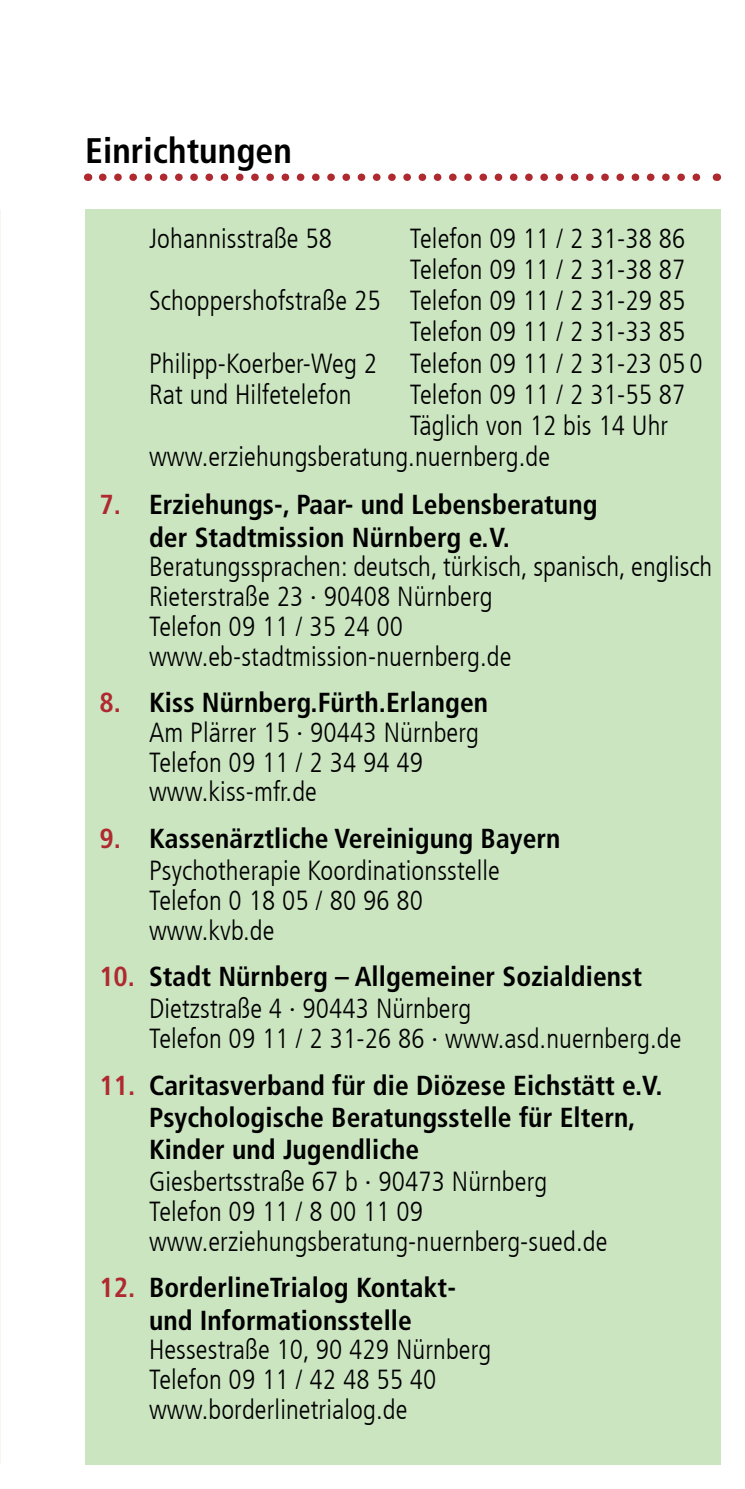
<style>
.page{position:relative;width:745px;height:1489px;background:#fff}
.page>*{position:absolute;margin:0;border:0;box-sizing:border-box;transform-origin:0 0}
.t1{font:700 condensed 35.5px "Frutiger LT Com";letter-spacing:.005em;color:#000}
.t2{font:300 condensed 27.5px/29.8px "Frutiger LT Com";letter-spacing:.005em;color:#000}
.t3{font:700 condensed 27.5px/32.2px "Frutiger LT Com";letter-spacing:.005em;color:#000}
.s1{color:#af2a30}
.s2{font-weight:700;color:#af2a30}
.s3{font-weight:700}
.s4{font-weight:300}
</style>
<div class="page">
<div style="left:85px;top:210px;width:634px;height:1254px;background:#cbe5c1"></div>
<svg style="left:102px;top:173px;width:599px;height:8px"></svg>
<p class="t1" style="left:85px;top:130px;width:208px">Einrichtungen</p>
<p class="t2" style="left:149px;top:223px;width:184px">Johannisstraße 58</p>
<p class="t2" style="left:409px;top:223px;width:277px">Telefon 09 11 / 2 31-38 86</p>
<p class="t2" style="left:409px;top:255px;width:277px">Telefon 09 11 / 2 31-38 87</p>
<p class="t2" style="left:149px;top:286px;width:537px">Schoppershofstraße 25 Telefon 09 11 / 2 31-29 85</p>
<p class="t2" style="left:409px;top:317px;width:277px">Telefon 09 11 / 2 31-33 85</p>
<p class="t2" style="left:149px;top:348px;width:555px">Philipp-Koerber-Weg 2 Telefon 09 11 / 2 31-23 05 0</p>
<p class="t2" style="left:149px;top:380px;width:204px">Rat und Hilfetelefon</p>
<p class="t2" style="left:409px;top:380px;width:277px">Telefon 09 11 / 2 31-55 87</p>
<p class="t2" style="left:409px;top:411px;width:260px">Täglich von 12 bis 14 Uhr</p>
<p class="t2" style="left:149px;top:442px;width:402px">www.erziehungsberatung.nuernberg.de</p>
<p class="t3" style="left:149px;top:487px;width:449px;line-height:33px;text-indent:-50px"><span class="s1">7.</span> Erziehungs-, Paar- und Lebensberatung der Stadtmission Nürnberg e. V.</p>
<p class="t2" style="left:149px;top:552px;width:564px">Beratungssprachen: deutsch, türkisch, spanisch, englisch Rieterstraße 23 · 90408 Nürnberg<br>Telefon 09 11 / 35 24 00 www.eb-stadtmission-nuernberg.de</p>
<p class="t2" style="left:149px;top:688px;width:340px;text-indent:-50px"><span class="s2">8.</span> <span class="s3">Kiss Nürnberg.Fürth.Erlangen<br></span>Am Plärrer 15 · 90443 Nürnberg<br>Telefon 09 11 / 2 34 94 49 www.kiss-mfr.de</p>
<p class="t2" style="left:99px;top:822px;width:462px;line-height:32.2px;text-align:center"><span class="s2">9.</span> <span class="s3">Kassenärztliche Vereinigung Bayern<br></span>Psychotherapie Koordinationsstelle</p>
<p class="t2" style="left:149px;top:885px;width:275px">Telefon 0 18 05 / 80 96 80 www.kvb.de</p>
<p class="t3" style="left:149px;top:960px;width:494px;text-indent:-50px"><span class="s1">10.</span> Stadt Nürnberg – Allgemeiner Sozialdienst<br><span class="s4">Dietzstraße 4 · 90443 Nürnberg</span></p>
<p class="t2" style="left:149px;top:1023px;width:533px">Telefon 09 11 / 2 31-26 86 · www.asd.nuernberg.de</p>
<p class="t3" style="left:149px;top:1068px;width:515px;text-indent:-50px"><span class="s1">11.</span> Caritasverband für die Diözese Eichstätt e.V.<br>Psychologische Beratungsstelle für Eltern,<br>Kinder und Jugendliche</p>
<p class="t2" style="left:149px;top:1167px;width:459px">Giesbertsstraße 67 b · 90473 Nürnberg<br>Telefon 09 11 / 8 00 11 09 www.erziehungsberatung-nuernberg-sued.de</p>
<p class="t3" style="left:99px;top:1271px;width:358px;text-align:center"><span class="s1">12.</span> BorderlineTrialog Kontakt&shy;und Informationsstelle</p>
<p class="t2" style="left:149px;top:1335px;width:343px">Hessestraße 10, 90 429 Nürnberg<br>Telefon 09 11 / 42 48 55 40 www.borderlinetrialog.de</p>
</div>
